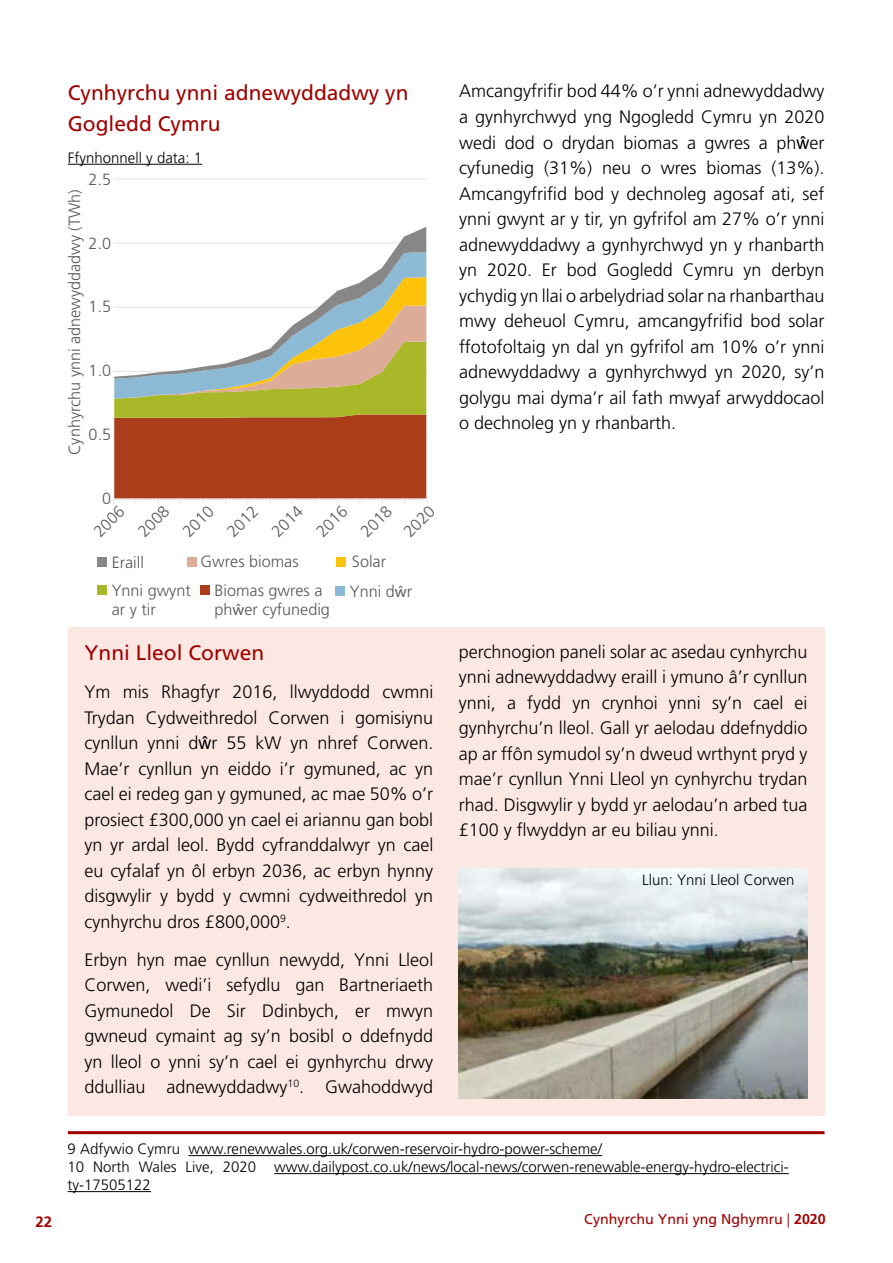
<style>
.page{position:relative;width:893px;height:1263px;background:#fff}
.page>*{position:absolute;margin:0;border:0;box-sizing:border-box;transform-origin:0 0}
.t1{font:21px/31.5px "Frutiger LT Std";color:#a10000}
.t2{font:300 18px/25.5px "Frutiger LT Std";color:#000}
.t3{font:300 16.35px "Frutiger LT Std";color:#575756}
.t4{font:300 16.2px/19.5px "Frutiger LT Std";color:#575756}
.t5{font:300 15px/18px "Frutiger LT Std";color:#000}
.t6{font:700 15px "Frutiger LT Std";color:#a10000}
.t7{font:14.25px "Frutiger LT Std";color:#a10000}
.s1{font-family:"Myriad Pro";font-weight:400}
.s2{font-family:"Arial";font-weight:400}
.s3{font-weight:300}
.s4{font-weight:700}
</style>
<div class="page">
<div style="left:68px;top:627px;width:756px;height:488px;background:#fbe8e3"></div>
<hr style="left:68px;top:164px;width:134px;height:1px;background:#000">
<hr style="left:188px;top:1155px;width:414px;height:1px;background:#000">
<hr style="left:274px;top:1173px;width:515px;height:1px;background:#000">
<hr style="left:68px;top:1191px;width:83px;height:1px;background:#000">
<hr style="left:68px;top:1131px;width:756px;height:3px;background:#a10000">
<img style="left:459px;top:868px;width:348px;height:230px">
<hr style="left:113px;top:243px;width:314px;height:1px;background:#e3e3e3">
<hr style="left:113px;top:178px;width:314px;height:1px;background:#e3e3e3">
<svg style="left:113px;top:277px;width:315px;height:227px;background:#b05f2d"></svg>
<svg style="left:114px;top:379px;width:312px;height:20px;background:#abb770"></svg>
<svg style="left:114px;top:227px;width:312px;height:152px"></svg>
<div style="left:336px;top:587px;width:9px;height:9px;background:#8cbad4"></div>
<div style="left:97px;top:558px;width:9px;height:9px;background:#878787"></div>
<div style="left:200px;top:585px;width:9px;height:10px;background:#ab3d1b"></div>
<div style="left:97px;top:585px;width:10px;height:10px;background:#a8b828"></div>
<div style="left:187px;top:558px;width:10px;height:9px;background:#dcac99"></div>
<div style="left:336px;top:558px;width:10px;height:9px;background:#fdc30b"></div>
<p class="t1" style="left:68px;top:77px;width:342px">Cynhyrchu ynni adnewyddadwy yn<br>Gogledd Cymru</p>
<p class="t5" style="left:68px;top:149px;width:136px">Ffynhonnell y data: 1</p>
<p class="t4" style="left:89px;top:169px;width:24px">2.5</p>
<p class="t4" style="left:65px;top:455px;width:268px;rotate:-90deg">Cynhyrchu ynni adnewyddadwy (TWh)</p>
<p class="t4" style="left:89px;top:233px;width:24px">2.0</p>
<p class="t4" style="left:89px;top:297px;width:24px">1.5</p>
<p class="t4" style="left:89px;top:361px;width:24px">1.0</p>
<p class="t4" style="left:89px;top:425px;width:24px">0.5</p>
<p class="t4" style="left:102px;top:489px;width:11px">0</p>
<p class="t4" style="left:90px;top:528px;width:38px;rotate:-46deg">2006</p>
<p class="t3" style="left:134px;top:528px;width:38px;rotate:-45deg">2008</p>
<p class="t3" style="left:179px;top:528px;width:38px;rotate:-45deg">2010</p>
<p class="t3" style="left:223px;top:528px;width:38px;rotate:-45deg">2012</p>
<p class="t3" style="left:268px;top:528px;width:38px;rotate:-45deg">2014</p>
<p class="t3" style="left:312px;top:528px;width:38px;rotate:-45deg">2016</p>
<p class="t3" style="left:357px;top:528px;width:38px;rotate:-45deg">2018</p>
<p class="t3" style="left:400px;top:528px;width:38px;rotate:-45deg">2020</p>
<p class="t4" style="left:112px;top:553px;width:34px">Eraill</p>
<p class="t4" style="left:201px;top:552px;width:100px">Gwres biomas</p>
<p class="t4" style="left:112px;top:580px;width:81px">Ynni gwynt ar y tir</p>
<p class="t4" style="left:215px;top:581px;width:117px">Biomas gwres a ph<span class="s1">ŵ</span>er cyfunedig</p>
<p class="t4" style="left:352px;top:552px;width:36px">Solar</p>
<p class="t4" style="left:350px;top:582px;width:64px">Ynni d<span class="s1">ŵ</span>r</p>
<p class="t1" style="left:85px;top:637px;width:181px">Ynni Lleol Corwen</p>
<p class="t2" style="left:85px;top:679px;width:350px">Ym mis Rhagfyr 2016, llwyddodd cwmni Trydan Cydweithredol Corwen i gomisiynu cynllun ynni d<span class="s2">ŵ</span>r 55 kW yn nhref Corwen.<br>Mae’r cynllun yn eiddo i’r gymuned, ac yn cael ei redeg gan y gymuned, ac mae 50% o’r prosiect £300,000 yn cael ei ariannu gan bobl yn yr ardal leol. Bydd cyfranddalwyr yn cael eu cyfalaf yn ôl erbyn 2036, ac erbyn hynny disgwylir y bydd y cwmni cydweithredol yn cynhyrchu dros £800,000<sup>9</sup>.</p>
<p class="t2" style="left:85px;top:947px;width:350px;text-align:justify">Erbyn hyn mae cynllun newydd, Ynni Lleol Corwen, wedi’i sefydlu gan Bartneriaeth Gymunedol De Sir Ddinbych, er mwyn gwneud cymaint ag sy’n bosibl o ddefnydd yn lleol o ynni sy’n cael ei gynhyrchu drwy ddulliau adnewyddadwy<sup>10</sup>.</p>
<p class="t2" style="left:325px;top:1075px;width:110px">Gwahoddwyd</p>
<p class="t2" style="left:459px;top:79px;width:367px">Amcangyfrifir bod 44% o’r ynni adnewyddadwy a gynhyrchwyd yng Ngogledd Cymru yn 2020 wedi dod o drydan biomas a gwres a ph<span class="s2">ŵ</span>er cyfunedig (31%) neu o wres biomas (13%).<br>Amcangyfrifid bod y dechnoleg agosaf ati, sef ynni gwynt ar y tir, yn gyfrifol am 27% o’r ynni adnewyddadwy a gynhyrchwyd yn y rhanbarth yn 2020. Er bod Gogledd Cymru yn derbyn ychydig yn llai o arbelydriad solar na rhanbarthau mwy deheuol Cymru, amcangyfrifid bod solar ffotofoltaig yn dal yn gyfrifol am 10% o’r ynni adnewyddadwy a gynhyrchwyd yn 2020, sy’n golygu mai dyma’r ail fath mwyaf arwyddocaol o dechnoleg yn y rhanbarth.</p>
<p class="t2" style="left:459px;top:639px;width:350px;text-align:justify">perchnogion paneli solar ac asedau cynhyrchu ynni adnewyddadwy eraill i ymuno â’r cynllun ynni, a fydd yn crynhoi ynni sy’n cael ei gynhyrchu’n lleol. Gall yr aelodau ddefnyddio ap ar ffôn symudol sy’n dweud wrthynt pryd y mae’r cynllun Ynni Lleol yn cynhyrchu trydan rhad. Disgwylir y bydd yr aelodau’n arbed tua £100 y flwyddyn ar eu biliau ynni.</p>
<p class="t5" style="left:642px;top:871px;width:154px">Llun: Ynni Lleol Corwen</p>
<p class="t5" style="left:68px;top:1140px;width:723px">9 Adfywio Cymru www. renewwales. org. uk/corwen-reservoir-hydro-power-scheme/<br>10 North Wales Live, 2020 www. dailypost. co. uk/news/local-news/corwen-renewable-energy-hydro-electrici&shy;ty-17505122</p>
<p class="t6" style="left:36px;top:1213px;width:18px">22</p>
<p class="t7" style="left:584px;top:1211px;width:243px">Cynhyrchu Ynni yng Nghymru <span class="s3">|</span> <span class="s4">2020</span></p>
</div>
